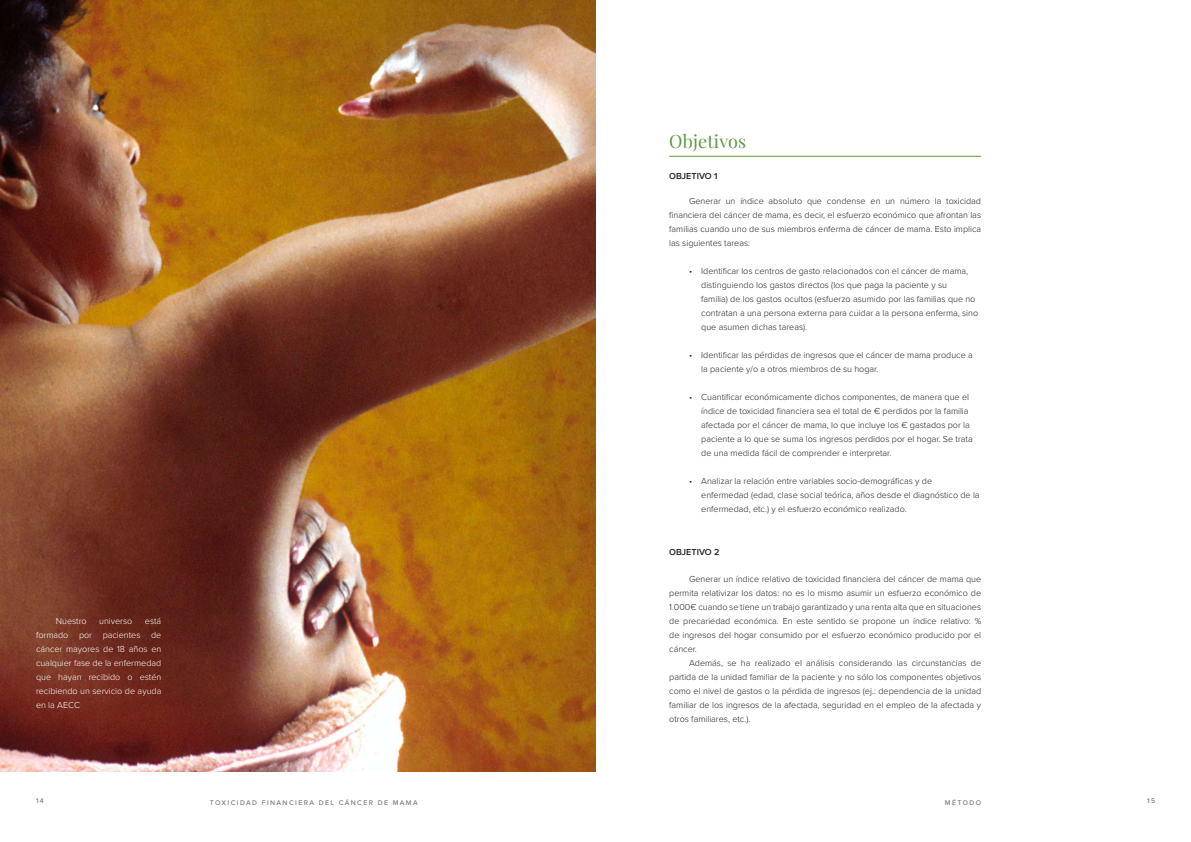
<style>
.page{position:relative;width:1191px;height:842px;background:#fff}
.page>*{position:absolute;margin:0;border:0;box-sizing:border-box;transform-origin:0 0}
.t1{font:18px "Playfair Display";letter-spacing:.01em;color:#5e9841}
.t2{font:300 9px/14px "Proxima Nova";color:#231f20}
.t3{font:300 9px/14px "Proxima Nova";color:#fff;text-align:justify}
.t4{font:600 9px "Proxima Nova";color:#231f20}
.t5{font:500 7px "Proxima Nova";letter-spacing:.2em;color:#717679}
</style>
<div class="page">
<img style="left:0;top:0;width:595px;height:772px">
<hr style="left:669px;top:156px;width:312px;height:1px;background:#5e9841">
<p class="t3" style="left:36px;top:614px;width:127px;text-indent:109px">está formado por pacientes de cáncer mayores de 18 años en cualquier fase de la enfermedad que hayan recibido o estén recibiendo un servicio de ayuda en la AECC</p>
<p class="t3" style="left:56px;top:614px;width:32px">Nuestro</p>
<p class="t3" style="left:99px;top:614px;width:35px">universo</p>
<h1 class="t1" style="left:669px;top:127px;width:79px">Objetivos</h1>
<p class="t4" style="left:669px;top:169px;width:50px">OBJETIVO 1</p>
<p class="t2" style="left:669px;top:194px;width:313px;text-align:justify;text-indent:20px">Generar un índice absoluto que condense en un número la toxicidad financiera del cáncer de mama, es decir, el esfuerzo económico que afrontan las familias cuando uno de sus miembros enferma de cáncer de mama. Esto implica las siguientes tareas:</p>
<p class="t2" style="left:701px;top:264px;width:278px;text-indent:-12px">• Identificar los centros de gasto relacionados con el cáncer de mama, distinguiendo los gastos directos (los que paga la paciente y su<br>familia) de los gastos ocultos (esfuerzo asumido por las familias que no contratan a una persona externa para cuidar a la persona enferma, sino que asumen dichas tareas).</p>
<p class="t2" style="left:701px;top:348px;width:273px;text-indent:-12px">• Identificar las pérdidas de ingresos que el cáncer de mama produce a la paciente y/o a otros miembros de su hogar.</p>
<p class="t2" style="left:701px;top:390px;width:273px;text-indent:-12px">• Cuantificar económicamente dichos componentes, de manera que el índice de toxicidad financiera sea el total de € perdidos por la familia afectada por el cáncer de mama, lo que incluye los € gastados por la paciente a lo que se suma los ingresos perdidos por el hogar. Se trata de una medida fácil de comprender e interpretar.</p>
<p class="t2" style="left:701px;top:474px;width:280px;text-indent:-12px">• Analizar la relación entre variables socio-demográficas y de enfermedad (edad, clase social teórica, años desde el diagnóstico de la enfermedad, etc.) y el esfuerzo económico realizado.</p>
<p class="t4" style="left:669px;top:545px;width:52px">OBJETIVO 2</p>
<p class="t2" style="left:669px;top:572px;width:313px;text-align:justify;text-indent:20px">Generar un índice relativo de toxicidad financiera del cáncer de mama que permita relativizar los datos: no es lo mismo asumir un esfuerzo económico de 1.000€ cuando se tiene un trabajo garantizado y una renta alta que en situaciones de precariedad económica. En este sentido se propone un índice relativo: % de ingresos del hogar consumido por el esfuerzo económico producido por el cáncer.</p>
<p class="t2" style="left:669px;top:656px;width:313px;text-align:justify;text-indent:20px">Además, se ha realizado el análisis considerando las circunstancias de partida de la unidad familiar de la paciente y no sólo los componentes objetivos como el nivel de gastos o la pérdida de ingresos (ej.: dependencia de la unidad familiar de los ingresos de la afectada, seguridad en el empleo de la afectada y otros familiares, etc.).</p>
<p class="t5" style="left:36px;top:795px;width:9px">14</p>
<p class="t5" style="left:210px;top:797px;width:209px">TOXICIDAD FINANCIERA DEL CÁNCER DE MAMA</p>
<p class="t5" style="left:945px;top:797px;width:25px">M ÉTODO</p>
<p class="t5" style="left:1147px;top:795px;width:10px">15</p>
</div>
